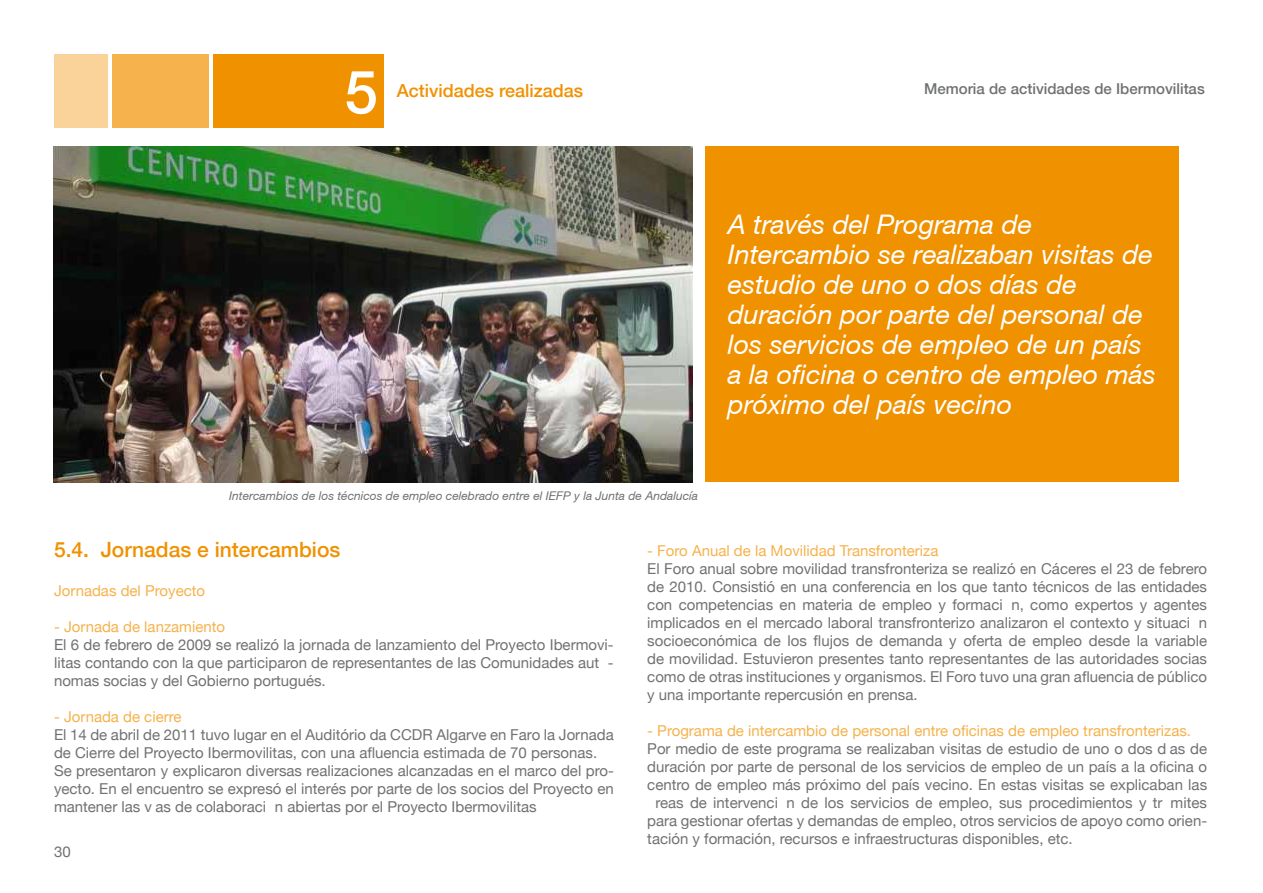
<style>
.page{position:relative;width:1263px;height:893px;background:#fff}
.page>*{position:absolute;margin:0;border:0;box-sizing:border-box;transform-origin:0 0}
.t1{font:500 60px "Helvetica 65";color:#fff}
.t2{font:italic 27px/30px "Helvetica 56";color:#fff}
.t3{font:500 21px "Helvetica 65";color:#f09100}
.t4{font:500 18px "Helvetica 65";color:#f09100}
.t5{font:15px/18px "Helvetica Neue";color:#707172;text-align:justify}
.t6{font:15px "Helvetica Neue";color:#f5b24d}
.t7{font:500 15px "Helvetica 65";color:#707172}
.t8{font:italic 12px "Helvetica 56";color:#707172}
</style>
<div class="page">
<div style="left:54px;top:54px;width:53px;height:74px;background:#f9d399"></div>
<div style="left:112px;top:54px;width:97px;height:74px;background:#f5b24d"></div>
<div style="left:214px;top:54px;width:170px;height:74px;background:#f09100"></div>
<img style="left:54px;top:146px;width:639px;height:336px">
<div style="left:705px;top:146px;width:474px;height:336px;background:#f09100"></div>
<h1 class="t1" style="left:344px;top:56px;width:35px">5</h1>
<p class="t4" style="left:397px;top:80px;width:188px">Actividades realizadas</p>
<p class="t7" style="left:924px;top:80px;width:282px">Memoria de actividades de Ibermovilitas</p>
<p class="t8" style="left:229px;top:489px;width:470px">Intercambios de los técnicos de empleo celebrado entre el IEFP y la Junta de Andalucía</p>
<h2 class="t2" style="left:728px;top:209px;width:430px">A través del Programa de<br>Intercambio se realizaban visitas de estudio de uno o dos días de duración por parte del personal de los servicios de empleo de un país a la oficina o centro de empleo más próximo del país vecino</h2>
<h3 class="t3" style="left:54px;top:537px;width:288px">5.4. Jornadas e intercambios</h3>
<p class="t6" style="left:54px;top:582px;width:153px">Jornadas del Proyecto</p>
<p class="t6" style="left:54px;top:618px;width:173px">- Jornada de lanzamiento</p>
<p class="t5" style="left:54px;top:636px;width:561px">El 6 de febrero de 2009 se realizó la jornada de lanzamiento del Proyecto Ibermovi&shy;litas contando con la que participaron de representantes de las Comunidades autó&shy;nomas socias y del Gobierno portugués.</p>
<p class="t6" style="left:54px;top:708px;width:129px">- Jornada de cierre</p>
<p class="t5" style="left:54px;top:726px;width:561px;text-align:left">El 14 de abril de 2011 tuvo lugar en el Auditório da CCDR Algarve en Faro la Jornada de Cierre del Proyecto Ibermovilitas, con una afluencia estimada de 70 personas.<br>Se presentaron y explicaron diversas realizaciones alcanzadas en el marco del pro&shy;yecto. En el encuentro se expresó el interés por parte de los socios del Proyecto en mantener las vías de colaboración abiertas por el Proyecto Ibermovilitas</p>
<p class="t5" style="left:54px;top:843px;width:18px">30</p>
<p class="t6" style="left:647px;top:542px;width:293px">- Foro Anual de la Movilidad Transfronteriza</p>
<p class="t5" style="left:647px;top:560px;width:561px">El Foro anual sobre movilidad transfronteriza se realizó en Cáceres el 23 de febrero de 2010. Consistió en una conferencia en los que tanto técnicos de las entidades con competencias en materia de empleo y formación, como expertos y agentes implicados en el mercado laboral transfronterizo analizaron el contexto y situación socioeconómica de los flujos de demanda y oferta de empleo desde la variable de movilidad. Estuvieron presentes tanto representantes de las autoridades socias como de otras instituciones y organismos. El Foro tuvo una gran afluencia de público y una importante repercusión en prensa.</p>
<p class="t6" style="left:647px;top:722px;width:545px">- Programa de intercambio de personal entre oficinas de empleo transfronterizas.</p>
<p class="t5" style="left:647px;top:740px;width:561px">Por medio de este programa se realizaban visitas de estudio de uno o dos días de duración por parte de personal de los servicios de empleo de un país a la oficina o centro de empleo más próximo del país vecino. En estas visitas se explicaban las áreas de intervención de los servicios de empleo, sus procedimientos y trámites para gestionar ofertas y demandas de empleo, otros servicios de apoyo como orien&shy;tación y formación, recursos e infraestructuras disponibles, etc.</p>
</div>
